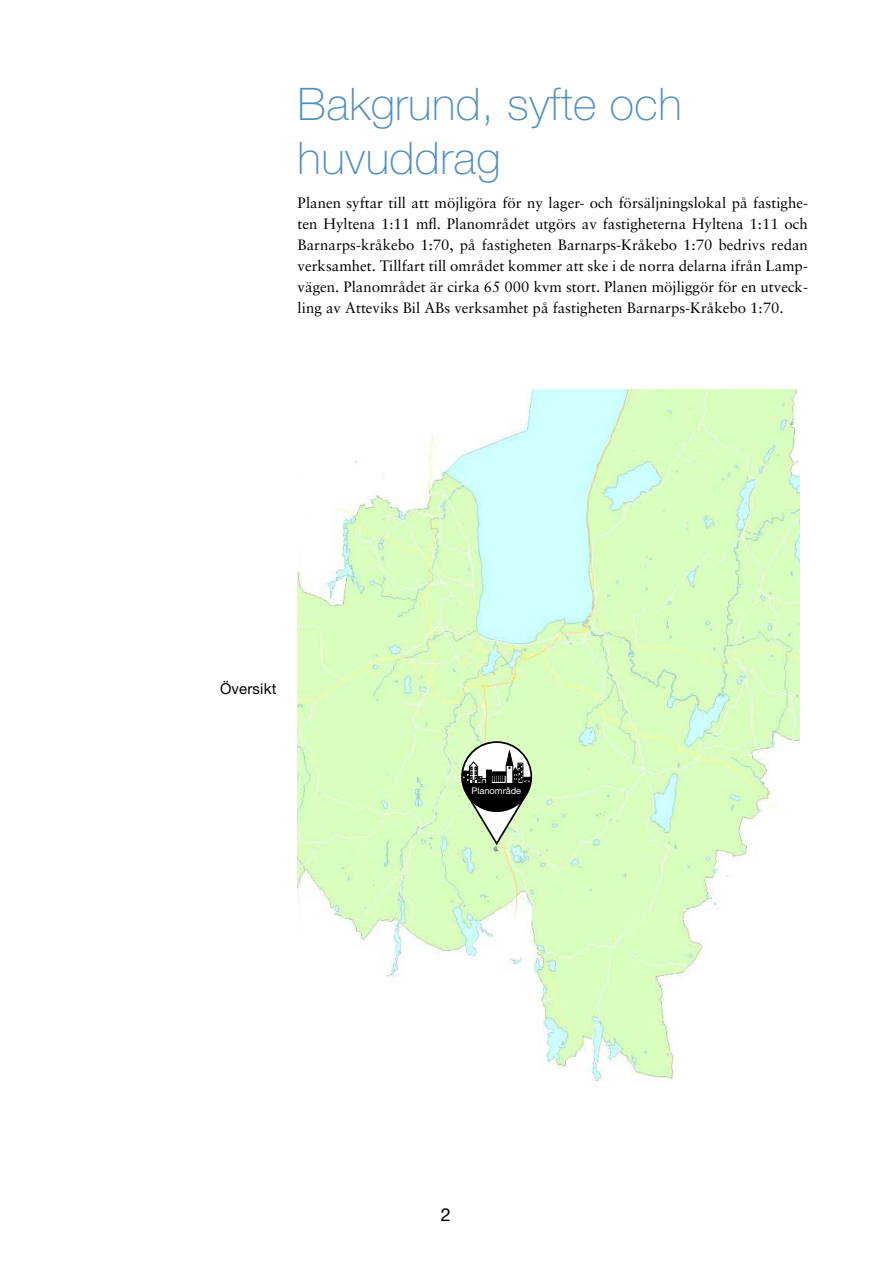
<style>
.page{position:relative;width:893px;height:1263px;background:#fff}
.page>*{position:absolute;margin:0;border:0;box-sizing:border-box;transform-origin:0 0}
.t1{font:100 45px/54px "Helvetica Neue";letter-spacing:.01em;color:#518fc3}
.t2{font:18px "Helvetica Neue";color:#000}
.t3{font:15px/21px "Sabon";color:#000;text-align:justify}
.t4{font:15px "Helvetica Neue";letter-spacing:.01em;color:#000}
.t5{font:9.3px "Helvetica Neue";color:#fffdfd}
</style>
<div class="page">
<img style="left:298px;top:389px;width:501px;height:692px">
<svg style="left:460px;top:740px;width:73px;height:106px"></svg>
<h1 class="t1" style="left:298px;top:77px;width:386px">Bakgrund, syfte och huvuddrag</h1>
<p class="t3" style="left:298px;top:192px;width:512px">Planen syftar till att möjligöra för ny lager- och försäljningslokal på fastighe&shy;ten Hyltena 1:11 mfl. Planområdet utgörs av fastigheterna Hyltena 1:11 och Barnarps-kråkebo 1:70, på fastigheten Barnarps-Kråkebo 1:70 bedrivs redan verksamhet. Tillfart till området kommer att ske i de norra delarna ifrån Lamp&shy;vägen. Planområdet är cirka 65 000 kvm stort. Planen möjliggör för en utveck&shy;ling av Atteviks Bil ABs verksamhet på fastigheten Barnarps-Kråkebo 1:70.</p>
<p class="t4" style="left:220px;top:679px;width:58px">Översikt</p>
<p class="t5" style="left:471px;top:785px;width:51px">Planområde</p>
<p class="t2" style="left:441px;top:1204px;width:12px">2</p>
</div>
